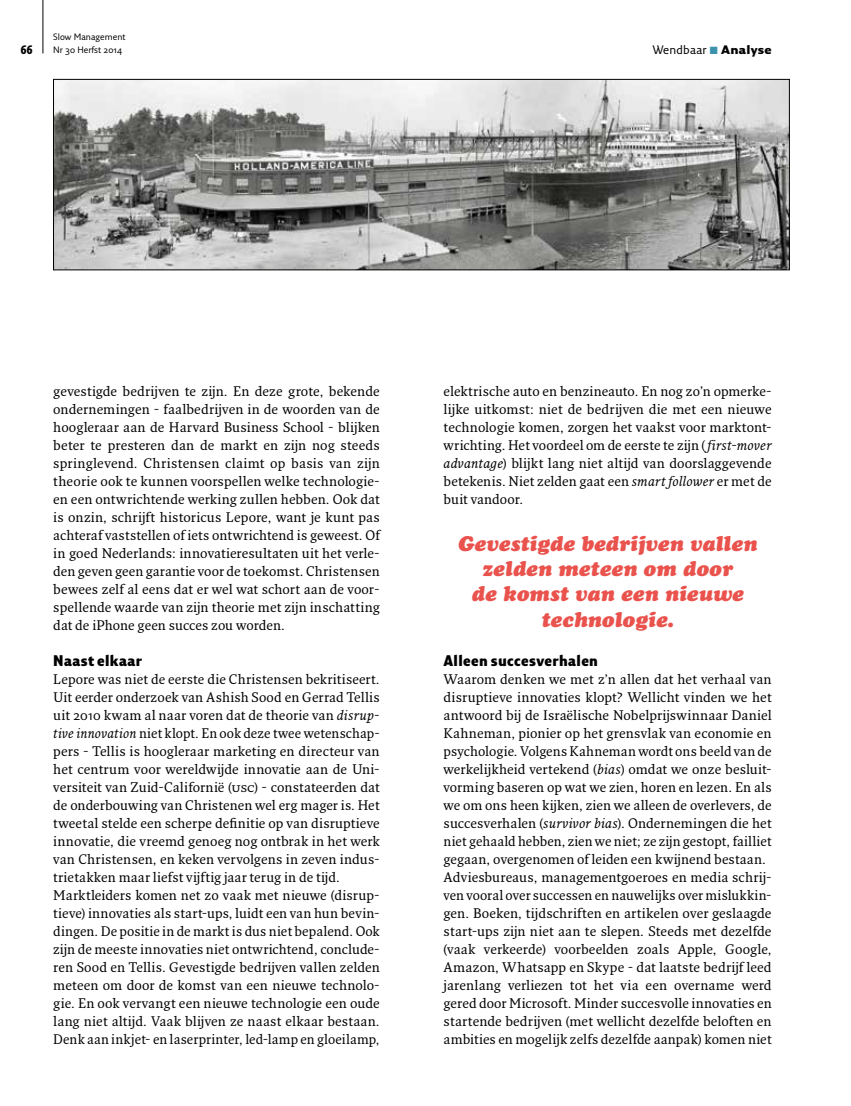
<style>
.page{position:relative;width:851px;height:1106px;background:#fff}
.page>*{position:absolute;margin:0;border:0;box-sizing:border-box;transform-origin:0 0}
.t1{font:italic 21px/25.2px "Cooper Black Std";color:#ea534d;text-align:center}
.t2{font:900 15px "Fresco Sans Con";letter-spacing:.025em;color:#000}
.t3{font:13.5px/18px "Fresco Std";color:#000}
.t4{font:12px "Fresco Sans Std";letter-spacing:.015em;color:#000}
.t5{font:700 12px "Fresco Sans Con";color:#000}
.t6{font:9px/13.5px "Fresco Sans Std";color:#000}
.s1{color:#3c92ad}
.s2{font-weight:900}
.s3{font-style:italic}
</style>
<div class="page">
<img style="left:55px;top:81px;width:732px;height:187px">
<div style="left:53px;top:79px;width:736px;height:191px;border:1px solid #000"></div>
<hr style="left:43px;top:0;width:1px;height:53px;background:#000">
<p class="t6" style="left:53px;top:30px;width:74px">Slow Management<br>Nr 30 Herfst 2014</p>
<p class="t5" style="left:21px;top:42px;width:13px">66</p>
<p class="t4" style="left:652px;top:42px;width:120px">Wendbaar <span class="s1">■</span> <span class="s2">Analyse</span></p>
<p class="t3" style="left:53px;top:382px;width:329px">gevestigde bedrijven te zijn. En deze grote, bekende ondernemingen - faalbedrijven in de woorden van de hoogleraar aan de Harvard Business School - blijken beter te presteren dan de markt en zijn nog steeds springlevend. Christensen claimt op basis van zijn theorie ook te kunnen voorspellen welke technologie&shy;ën een ontwrichtende werking zullen hebben. Ook dat is onzin, schrijft historicus Lepore, want je kunt pas achteraf vaststellen of iets ontwrichtend is geweest. Of in goed Nederlands: innovatieresultaten uit het verle&shy;den geven geen garantie voor de toekomst. Christensen bewees zelf al eens dat er wel wat schort aan de voor&shy;spellende waarde van zijn theorie met zijn inschatting dat de iPhone geen succes zou worden.</p>
<p class="t2" style="left:53px;top:651px;width:90px">Naast elkaar</p>
<p class="t3" style="left:53px;top:670px;width:328px">Lepore was niet de eerste die Christensen bekritiseert.<br>Uit eerder onderzoek van Ashish Sood en Gerrad Tellis uit 2010 kwam al naar voren dat de theorie van <span class="s3">disrup&shy;tive innovation</span> niet klopt. En ook deze twee wetenschap&shy;pers - Tellis is hoogleraar marketing en directeur van het centrum voor wereldwijde innovatie aan de Uni&shy;versiteit van Zuid-Californië (usc) - constateerden dat de onderbouwing van Christenen wel erg mager is. Het tweetal stelde een scherpe definitie op van disruptieve innovatie, die vreemd genoeg nog ontbrak in het werk van Christensen, en keken vervolgens in zeven indus&shy;trietakken maar liefst vijftig jaar terug in de tijd.<br>Marktleiders komen net zo vaak met nieuwe (disrup&shy;tieve) innovaties als start-ups, luidt een van hun bevin&shy;dingen. De positie in de markt is dus niet bepalend. Ook zijn de meeste innovaties niet ontwrichtend, conclude&shy;ren Sood en Tellis. Gevestigde bedrijven vallen zelden meteen om door de komst van een nieuwe technolo&shy;gie. En ook vervangt een nieuwe technologie een oude lang niet altijd. Vaak blijven ze naast elkaar bestaan.<br>Denk aan inkjet- en laserprinter, led-lamp en gloeilamp,</p>
<p class="t3" style="left:443px;top:382px;width:329px;text-align:justify">elektrische auto en benzineauto. En nog zo’n opmerke&shy;lijke uitkomst: niet de bedrijven die met een nieuwe technologie komen, zorgen het vaakst voor marktont&shy;wrichting. Het voordeel om de eerste te zijn ( <span class="s3">first-mover advantage</span>) blijkt lang niet altijd van doorslaggevende betekenis. Niet zelden gaat een <span class="s3">smart follower</span> er met de buit vandoor.</p>
<h1 class="t1" style="left:458px;top:531px;width:300px">Gevestigde bedrijven vallen zelden meteen om door<br>de komst van een nieuwe technologie.</h1>
<p class="t2" style="left:443px;top:651px;width:156px">Alleen succesverhalen</p>
<p class="t3" style="left:443px;top:670px;width:329px">Waarom denken we met z’n allen dat het verhaal van disruptieve innovaties klopt? Wellicht vinden we het antwoord bij de Israëlische Nobelprijswinnaar Daniel Kahneman, pionier op het grensvlak van economie en psychologie. Volgens Kahneman wordt ons beeld van de werkelijkheid vertekend (<span class="s3">bias</span>) omdat we onze besluit&shy;vorming baseren op wat we zien, horen en lezen. En als we om ons heen kijken, zien we alleen de overlevers, de succesverhalen (<span class="s3">survivor bias</span>). Ondernemingen die het niet gehaald hebben, zien we niet; ze zijn gestopt, failliet gegaan, overgenomen of leiden een kwijnend bestaan.<br>Adviesbureaus, managementgoeroes en media schrij&shy;ven vooral over successen en nauwelijks over mislukkin&shy;gen. Boeken, tijdschriften en artikelen over geslaagde start-ups zijn niet aan te slepen. Steeds met dezelfde (vaak verkeerde) voorbeelden zoals Apple, Google, Amazon, Whatsapp en Skype - dat laatste bedrijf leed jarenlang verliezen tot het via een overname werd gered door Microsoft. Minder succesvolle innovaties en startende bedrijven (met wellicht dezelfde beloften en ambities en mogelijk zelfs dezelfde aanpak) komen niet</p>
</div>
